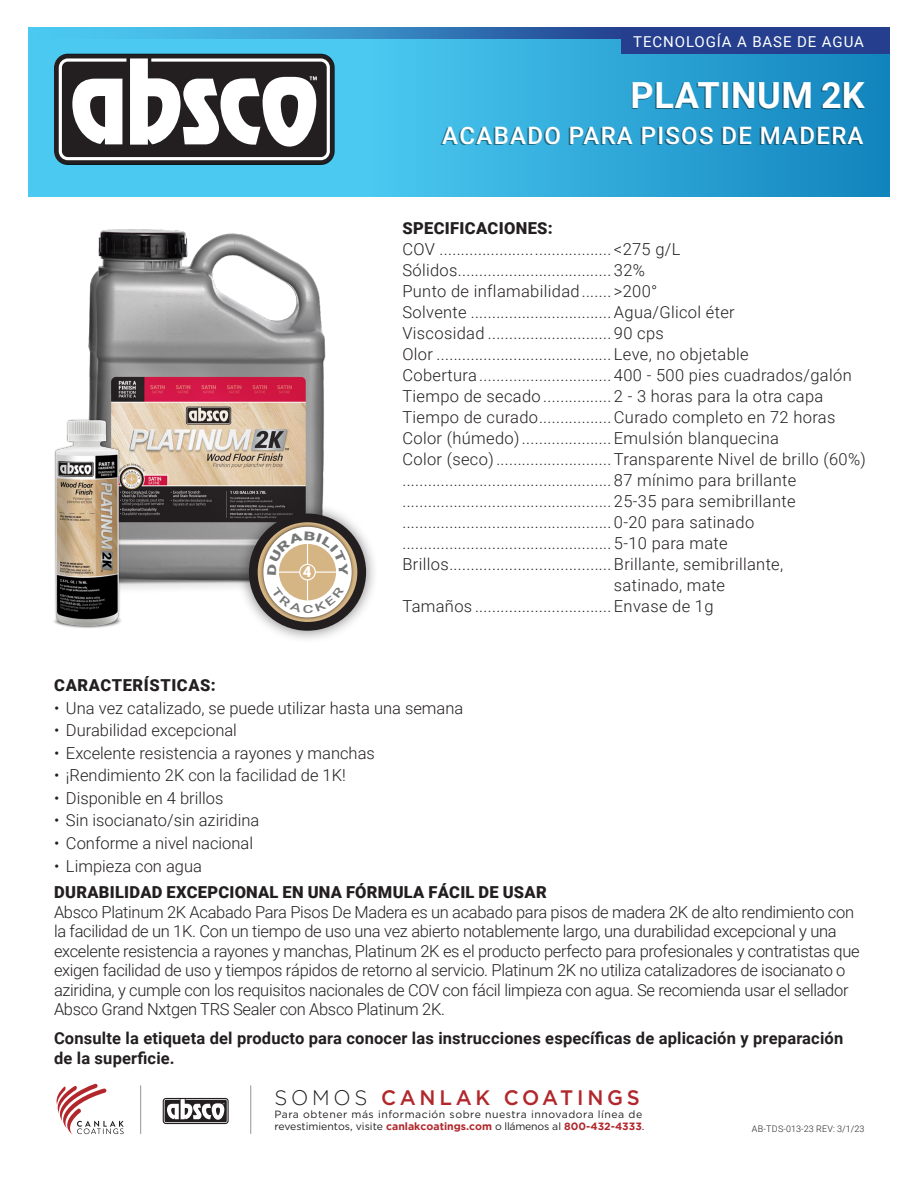
<style>
.page{position:relative;width:918px;height:1188px;background:#fff}
.page>*{position:absolute;margin:0;border:0;box-sizing:border-box;transform-origin:0 0}
.t1{font:700 36px "Roboto";letter-spacing:.015em;color:#fff}
.t2{font:500 24px "Roboto";letter-spacing:.055em;color:#fff}
.t3{font:500 21px "Gotham";letter-spacing:.185em;color:#b1272c}
.t4{font:300 16.5px "Roboto";letter-spacing:.02em;color:#231f20}
.t5{font:300 16.5px/19.5px "Roboto";letter-spacing:-.02em;color:#231f20}
.t6{font:300 16.5px/21px "Roboto";color:#231f20}
.t7{font:700 16.5px/19.5px "Roboto";letter-spacing:.01em;color:#231f20}
.t8{font:900 16.5px "Roboto";letter-spacing:.015em;color:#231f20}
.t9{font:900 16.5px "Roboto";letter-spacing:.035em;color:#231f20}
.t10{font:15px "Roboto";letter-spacing:.06em;color:#fff}
.t11{font:900 15px "Roboto";color:#fff}
.t12{font:10.5px/12px "Gotham";letter-spacing:.04em;color:#231f20}
.t13{font:300 9px "Roboto";letter-spacing:.035em;color:#231f20}
.s1{font-weight:900}
.s2{font-weight:300;color:#231f20}
.s3{font-weight:700;color:#b1272c}
</style>
<div class="page">
<div style="left:28px;top:27px;width:862px;height:170px;background:#4bc9f1"></div>
<div style="left:374px;top:27px;width:516px;height:170px;background:linear-gradient(to right,#4ac8f0,#1284bd)"></div>
<svg style="left:54px;top:54px;width:281px;height:111px;background:#828181"></svg>
<div style="left:621px;top:27px;width:269px;height:27px;background:#253f8e"></div>
<svg style="left:144px;top:27px;width:477px;height:12px;background:#3786c1"></svg>
<hr style="left:140px;top:1086px;width:1px;height:48px;background:#939598">
<hr style="left:250px;top:1086px;width:1px;height:48px;background:#939598">
<svg style="left:56px;top:1083px;width:68px;height:51px"></svg>
<svg style="left:163px;top:1098px;width:66px;height:26px"></svg>
<img style="left:88px;top:229px;width:238px;height:360px">
<img style="left:53px;top:416px;width:87px;height:212px">
<div style="left:237px;top:501px;width:142px;height:142px;background:#231f20;opacity:.55"></div>
<div style="left:250px;top:514px;width:115px;height:115px;background:#231f20;opacity:.75"></div>
<div style="left:260px;top:524px;width:95px;height:97px;background:#231f20;opacity:.75"></div>
<div style="left:263px;top:527px;width:89px;height:90px;background:#fff;border-radius:50%"></div>
<svg style="left:267px;top:532px;width:81px;height:81px"></svg>
<p class="t10" style="left:633px;top:31px;width:232px">TECNOLOGÍA A BASE DE AGUA</p>
<p class="t1" style="left:631px;top:70px;width:235px">PLATINUM 2K</p>
<p class="t11" style="left:303px;top:562px;width:10px">4</p>
<p class="t2" style="left:442px;top:119px;width:423px">ACABADO PARA PISOS DE MADERA</p>
<p class="t6" style="left:402px;top:217px;width:280px"><span class="s1">SPECIFICACIONES:<br></span>COV ........................................ &lt;275 g/L</p>
<p class="t4" style="left:402px;top:259px;width:244px">Sólidos.................................... 32%</p>
<p class="t4" style="left:402px;top:280px;width:257px">Punto de inflamabilidad....... &gt;200°</p>
<p class="t4" style="left:402px;top:301px;width:334px">Solvente .................................Agua/Glicol éter</p>
<p class="t4" style="left:402px;top:322px;width:263px">Viscosidad ............................. 90 cps</p>
<p class="t4" style="left:402px;top:343px;width:348px">Olor ......................................... Leve, no objetable</p>
<p class="t4" style="left:402px;top:364px;width:451px">Cobertura ............................... 400 - 500 pies cuadrados/galón</p>
<p class="t4" style="left:402px;top:385px;width:423px">Tiempo de secado ................ 2 - 3 horas para la otra capa</p>
<p class="t4" style="left:402px;top:406px;width:435px">Tiempo de curado.................Curado completo en 72 horas</p>
<p class="t4" style="left:402px;top:427px;width:378px">Color (húmedo)..................... Emulsión blanquecina</p>
<p class="t4" style="left:402px;top:448px;width:465px">Color (seco)........................... Transparente Nivel de brillo (60%)</p>
<p class="t4" style="left:402px;top:469px;width:395px">................................................. 87 mínimo para brillante</p>
<p class="t4" style="left:402px;top:490px;width:395px">................................................. 25-35 para semibrillante</p>
<p class="t4" style="left:402px;top:511px;width:353px">................................................. 0-20 para satinado</p>
<p class="t4" style="left:402px;top:532px;width:327px">................................................. 5-10 para mate</p>
<p class="t4" style="left:402px;top:553px;width:382px">Brillos......................................Brillante, semibrillante,</p>
<p class="t4" style="left:614px;top:574px;width:113px">satinado, mate</p>
<p class="t4" style="left:402px;top:595px;width:313px">Tamaños ................................ Envase de 1g</p>
<p class="t9" style="left:54px;top:674px;width:163px">CARACTERÍSTICAS:</p>
<p class="t6" style="left:54px;top:697px;width:411px">• Una vez catalizado, se puede utilizar hasta una semana</p>
<p class="t6" style="left:54px;top:719px;width:184px">• Durabilidad excepcional</p>
<p class="t6" style="left:54px;top:742px;width:322px">• Excelente resistencia a rayones y manchas</p>
<p class="t6" style="left:54px;top:764px;width:293px">• ¡Rendimiento 2K con la facilidad de 1K!</p>
<p class="t6" style="left:54px;top:787px;width:171px">• Disponible en 4 brillos</p>
<p class="t6" style="left:54px;top:810px;width:207px">• Sin isocianato/sin aziridina</p>
<p class="t6" style="left:54px;top:832px;width:201px">• Conforme a nivel nacional</p>
<p class="t6" style="left:54px;top:855px;width:149px">• Limpieza con agua</p>
<p class="t8" style="left:54px;top:881px;width:494px">DURABILIDAD EXCEPCIONAL EN UNA FÓRMULA FÁCIL DE USAR</p>
<p class="t5" style="left:54px;top:901px;width:807px">Absco Platinum 2K Acabado Para Pisos De Madera es un acabado para pisos de madera 2K de alto rendimiento con la facilidad de un 1K. Con un tiempo de uso una vez abierto notablemente largo, una durabilidad excepcional y una excelente resistencia a rayones y manchas, Platinum 2K es el producto perfecto para profesionales y contratistas que exigen facilidad de uso y tiempos rápidos de retorno al servicio. Platinum 2K no utiliza catalizadores de isocianato o aziridina, y cumple con los requisitos nacionales de COV con fácil limpieza con agua. Se recomienda usar el sellador Absco Grand Nxtgen TRS Sealer con Absco Platinum 2K.</p>
<p class="t7" style="left:54px;top:1028px;width:791px">Consulte la etiqueta del producto para conocer las instrucciones específicas de aplicación y preparación de la superficie.</p>
<p class="t3" style="left:274px;top:1084px;width:367px"><span class="s2">SOMOS</span> CANLAK COATINGS</p>
<p class="t12" style="left:274px;top:1108px;width:372px">Para obtener más información sobre nuestra innovadora línea de revestimientos, visite <span class="s3">canlakcoatings.com</span> o llámenos al <span class="s3">800-432-4333</span>.</p>
<p class="t13" style="left:752px;top:1122px;width:114px">AB-TDS-013-23 REV: 3/1/23</p>
</div>
